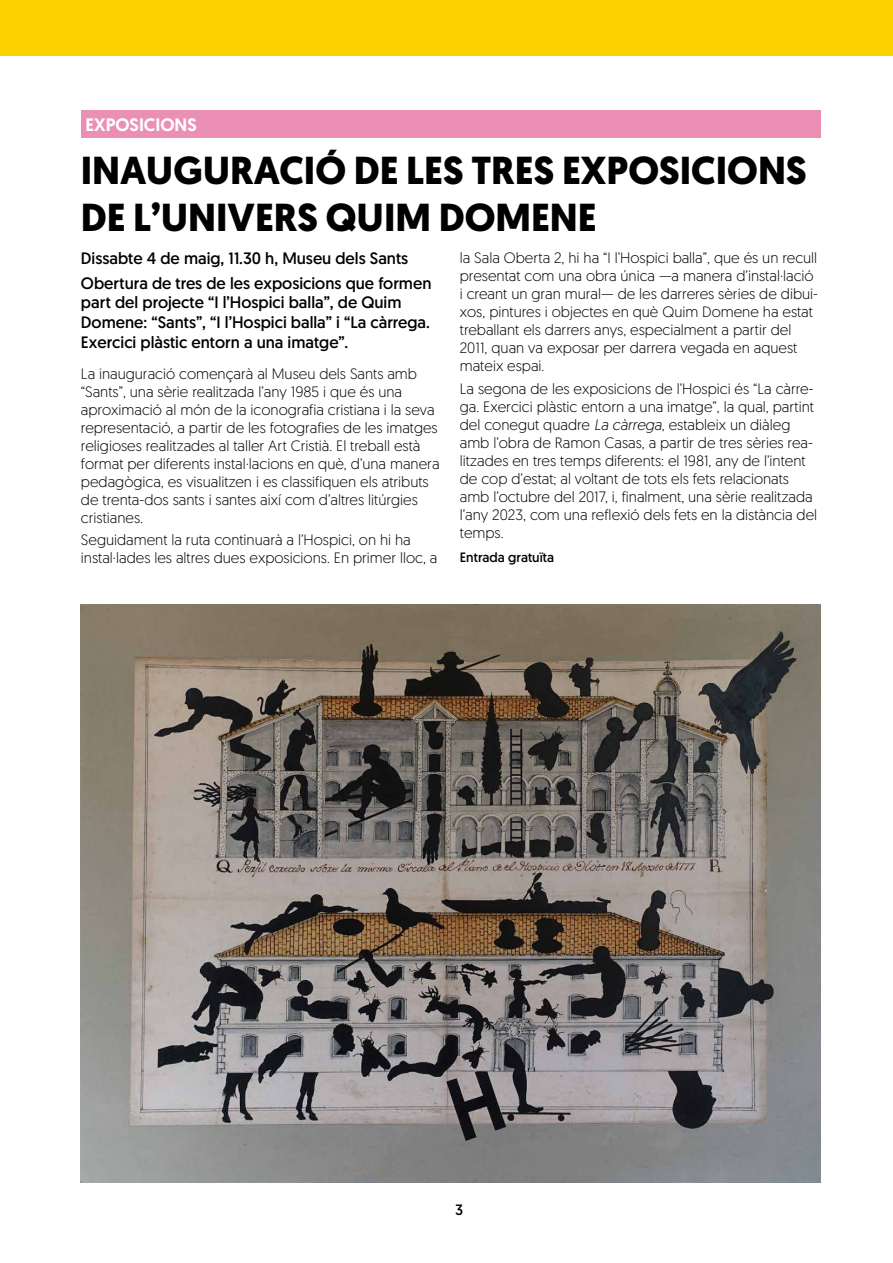
<style>
.page{position:relative;width:893px;height:1263px;background:#fff}
.page>*{position:absolute;margin:0;border:0;box-sizing:border-box;transform-origin:0 0}
.t1{font:700 39px/46.8px "Geomanist";color:#000}
.t2{font:500 18px "Geomanist";color:#fff}
.t3{font:16.5px/19.8px "Geomanist";color:#000}
.t4{font:300 15px/18px "Geomanist";color:#000}
.t5{font:15px "Geomanist";color:#000}
.t6{font:13.5px "Geomanist";color:#000}
.s1{font-style:italic}
</style>
<div class="page">
<div style="left:0;top:0;width:893px;height:55px;background:#fdd100"></div>
<div style="left:81px;top:111px;width:740px;height:27px;background:#eb8fb4"></div>
<img style="left:81px;top:605px;width:740px;height:577px">
<p class="t2" style="left:86px;top:113px;width:113px">EXPOSICIONS</p>
<h1 class="t1" style="left:81px;top:147px;width:727px">INAUGURACIÓ DE LES TRES EXPOSICIONS<br>DE L’UNIVERS QUIM DOMENE</h1>
<p class="t3" style="left:81px;top:246px;width:352px;line-height:24px">Dissabte 4 de maig, 11.30 h, Museu dels Sants<br>Obertura de tres de les exposicions que formen</p>
<p class="t3" style="left:81px;top:292px;width:350px">part del projecte “I l’Hospici balla”, de Quim<br>Domene: “Sants”, “I l’Hospici balla” i “La càrrega.<br>Exercici plàstic entorn a una imatge”.</p>
<p class="t4" style="left:81px;top:364px;width:360px">La inauguració començarà al Museu dels Sants amb “Sants”, una sèrie realitzada l’any 1985 i que és una aproximació al món de la iconografia cristiana i la seva representació, a partir de les fotografies de les imatges religioses realitzades al taller Art Cristià. El treball està format per diferents instal·lacions en què, d’una manera pedagògica, es visualitzen i es classifiquen els atributs de trenta-dos sants i santes així com d’altres litúrgies cristianes.</p>
<p class="t4" style="left:81px;top:530px;width:358px">Seguidament la ruta continuarà a l’Hospici, on hi ha instal·lades les altres dues exposicions. En primer lloc, a</p>
<p class="t4" style="left:460px;top:249px;width:360px">la Sala Oberta 2, hi ha “I l’Hospici balla”, que és un recull presentat com una obra única —a manera d’instal·lació i creant un gran mural— de les darreres sèries de dibui&shy;xos, pintures i objectes en què Quim Domene ha estat treballant els darrers anys, especialment a partir del 2011, quan va exposar per darrera vegada en aquest mateix espai.</p>
<p class="t4" style="left:460px;top:379px;width:359px">La segona de les exposicions de l’Hospici és “La càrre&shy;ga. Exercici plàstic entorn a una imatge”, la qual, partint del conegut quadre <span class="s1">La càrrega</span>, estableix un diàleg amb l’obra de Ramon Casas, a partir de tres sèries rea&shy;litzades en tres temps diferents: el 1981, any de l’intent de cop d’estat; al voltant de tots els fets relacionats amb l’octubre del 2017, i, finalment, una sèrie realitzada l’any 2023, com una reflexió dels fets en la distància del temps.</p>
<p class="t6" style="left:460px;top:549px;width:96px">Entrada gratuïta</p>
<p class="t5" style="left:455px;top:1200px;width:9px">3</p>
</div>
